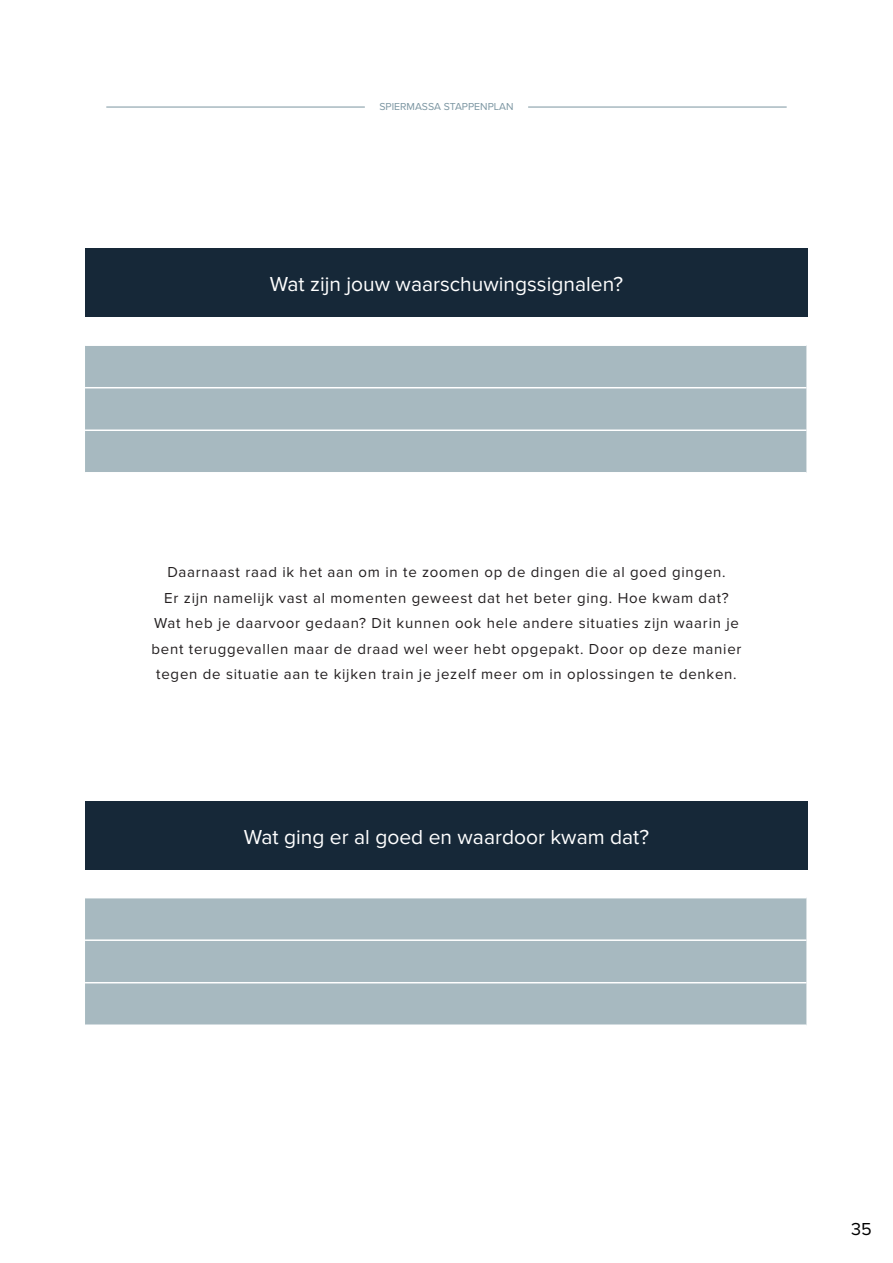
<style>
.page{position:relative;width:893px;height:1263px;background:#fff}
.page>*{position:absolute;margin:0;border:0;box-sizing:border-box;transform-origin:0 0}
.t1{font:21px "Proxima Nova";color:#fff}
.t2{font:18px "Proxima Nova";color:#000}
.t3{font:15px/25.5px "Proxima Nova";letter-spacing:.05em;color:#231f20;text-align:center}
.t4{font:10.5px "Proxima Nova";color:#7c96a2}
</style>
<div class="page">
<hr style="left:106px;top:106px;width:259px;height:2px;background:#a7b9c0">
<hr style="left:528px;top:106px;width:259px;height:2px;background:#a7b9c0">
<div style="left:85px;top:249px;width:723px;height:68px;background:#162838"></div>
<div style="left:85px;top:801px;width:723px;height:68px;background:#162838"></div>
<div style="left:85px;top:346px;width:721px;height:126px;background:#a7b9c0"></div>
<hr style="left:85px;top:387px;width:721px;height:1px;background:#fff">
<hr style="left:85px;top:429px;width:721px;height:2px;background:#fff">
<div style="left:85px;top:898px;width:721px;height:126px;background:#a7b9c0"></div>
<hr style="left:85px;top:939px;width:721px;height:2px;background:#fff">
<hr style="left:85px;top:982px;width:721px;height:1px;background:#fff">
<p class="t4" style="left:379px;top:101px;width:136px">SPIERMASSA STAPPENPLAN</p>
<h1 class="t1" style="left:270px;top:272px;width:355px">Wat zijn jouw waarschuwingssignalen?</h1>
<p class="t3" style="left:151px;top:560px;width:591px">Daarnaast raad ik het aan om in te zoomen op de dingen die al goed gingen.<br>Er zijn namelijk vast al momenten geweest dat het beter ging. Hoe kwam dat?<br>Wat heb je daarvoor gedaan? Dit kunnen ook hele andere situaties zijn waarin je bent teruggevallen maar de draad wel weer hebt opgepakt. Door op deze manier tegen de situatie aan te kijken train je jezelf meer om in oplossingen te denken.</p>
<h1 class="t1" style="left:244px;top:824px;width:407px">Wat ging er al goed en waardoor kwam dat?</h1>
<p class="t2" style="left:851px;top:1219px;width:22px">35</p>
</div>
